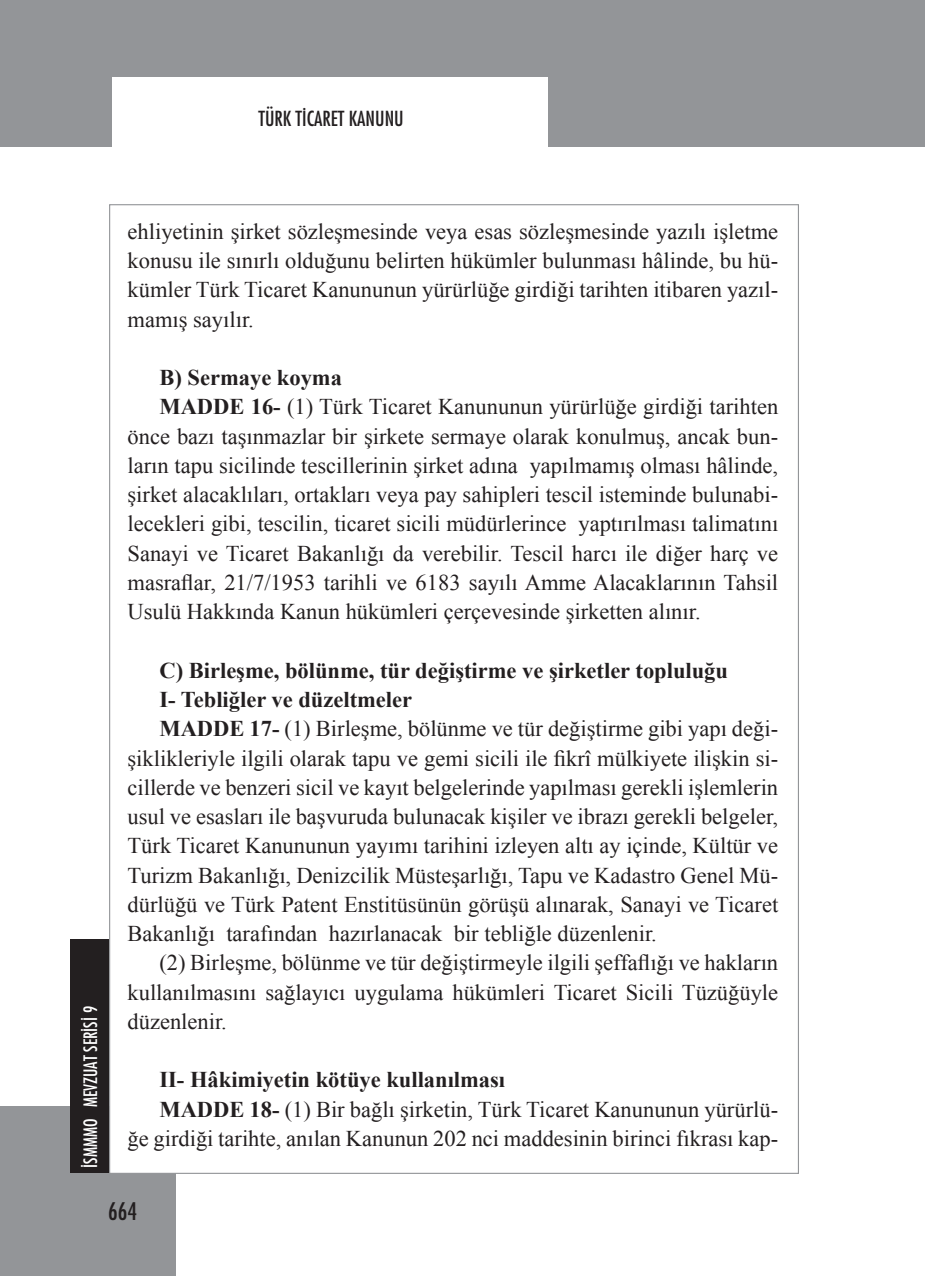
<style>
.page{position:relative;width:925px;height:1276px;background:#fff}
.page>*{position:absolute;margin:0;border:0;box-sizing:border-box;transform-origin:0 0}
.t1{font:23.62px "Futura Cond Nr Tr";color:#231f20}
.t2{font:22.5px/29.2px "Times New Roman";color:#231f20;text-align:justify}
.t3{font:700 22.5px "Times New Roman";color:#231f20}
.t4{font:20.25px "Futura Cond Nr Tr";color:#231f20}
.t5{font:18px "Futura Cond Nr Tr";color:#fff}
.s1{font-weight:700}
</style>
<div class="page">
<div style="left:0;top:0;width:925px;height:146px;background:#939598"></div>
<div style="left:0;top:1107px;width:176px;height:169px;background:#939598"></div>
<div style="left:109px;top:204px;width:690px;height:970px;background:#fff;border:1px solid #939598"></div>
<div style="left:113px;top:77px;width:435px;height:93px;background:#fff"></div>
<div style="left:70px;top:939px;width:39px;height:234px;background:#231f20"></div>
<p class="t4" style="left:258px;top:106px;width:147px">TÜRK TİCARET KANUNU</p>
<p class="t5" style="left:79px;top:1167px;width:163px;rotate:-90deg">İSMMMO MEVZUAT SERİSİ 9</p>
<p class="t2" style="left:128px;top:216px;width:652px">ehliyetinin şirket sözleşmesinde veya esas sözleşmesinde yazılı işletme konusu ile sınırlı olduğunu belirten hükümler bulunması hâlinde, bu hü&shy;kümler Türk Ticaret Kanununun yürürlüğe girdiği tarihten itibaren yazıl&shy;mamış sayılır.</p>
<p class="t3" style="left:159px;top:365px;width:184px">B) Sermaye koyma</p>
<p class="t2" style="left:159px;top:392px;width:620px"><span class="s1">MADDE 16-</span> (1) Türk Ticaret Kanununun yürürlüğe girdiği tarihten</p>
<p class="t2" style="left:128px;top:421px;width:652px">önce bazı taşınmazlar bir şirkete sermaye olarak konulmuş, ancak bun-</p>
<p class="t2" style="left:128px;top:450px;width:652px">ların tapu sicilinde tescillerinin şirket adına yapılmamış olması hâlinde,</p>
<p class="t2" style="left:128px;top:480px;width:652px">şirket alacaklıları, ortakları veya pay sahipleri tescil isteminde bulunabi-</p>
<p class="t2" style="left:128px;top:509px;width:652px">lecekleri gibi, tescilin, ticaret sicili müdürlerince yaptırılması talimatını</p>
<p class="t2" style="left:128px;top:538px;width:652px">Sanayi ve Ticaret Bakanlığı da verebilir. Tescil harcı ile diğer harç ve</p>
<p class="t2" style="left:128px;top:567px;width:652px">masraflar, 21/7/1953 tarihli ve 6183 sayılı Amme Alacaklarının Tahsil</p>
<p class="t2" style="left:128px;top:597px;width:574px">Usulü Hakkında Kanun hükümleri çerçevesinde şirketten alınır.</p>
<p class="t3" style="left:159px;top:657px;width:570px">C) Birleşme, bölünme, tür değiştirme ve şirketler topluluğu</p>
<p class="t3" style="left:159px;top:686px;width:254px">I- Tebliğler ve düzeltmeler</p>
<p class="t2" style="left:159px;top:714px;width:620px"><span class="s1">MADDE 17-</span> (1) Birleşme, bölünme ve tür değiştirme gibi yapı deği-</p>
<p class="t2" style="left:128px;top:743px;width:652px">şiklikleriyle ilgili olarak tapu ve gemi sicili ile fikrî mülkiyete ilişkin si-</p>
<p class="t2" style="left:128px;top:772px;width:652px">cillerde ve benzeri sicil ve kayıt belgelerinde yapılması gerekli işlemlerin</p>
<p class="t2" style="left:128px;top:801px;width:652px">usul ve esasları ile başvuruda bulunacak kişiler ve ibrazı gerekli belgeler,</p>
<p class="t2" style="left:128px;top:831px;width:652px">Türk Ticaret Kanununun yayımı tarihini izleyen altı ay içinde, Kültür ve</p>
<p class="t2" style="left:128px;top:860px;width:652px">Turizm Bakanlığı, Denizcilik Müsteşarlığı, Tapu ve Kadastro Genel Mü-</p>
<p class="t2" style="left:128px;top:889px;width:652px">dürlüğü ve Türk Patent Enstitüsünün görüşü alınarak, Sanayi ve Ticaret</p>
<p class="t2" style="left:128px;top:918px;width:531px">Bakanlığı tarafından hazırlanacak bir tebliğle düzenlenir.</p>
<p class="t2" style="left:159px;top:948px;width:620px">(2) Birleşme, bölünme ve tür değiştirmeyle ilgili şeffaflığı ve hakların</p>
<p class="t2" style="left:128px;top:977px;width:652px">kullanılmasını sağlayıcı uygulama hükümleri Ticaret Sicili Tüzüğüyle</p>
<p class="t2" style="left:128px;top:1006px;width:101px">düzenlenir.</p>
<p class="t3" style="left:159px;top:1067px;width:347px">II- Hâkimiyetin kötüye kullanılması</p>
<p class="t2" style="left:159px;top:1094px;width:620px"><span class="s1">MADDE 18-</span> (1) Bir bağlı şirketin, Türk Ticaret Kanununun yürürlü-</p>
<p class="t2" style="left:128px;top:1123px;width:652px">ğe girdiği tarihte, anılan Kanunun 202 nci maddesinin birinci fıkrası kap-</p>
<p class="t1" style="left:108px;top:1196px;width:31px">664</p>
</div>
